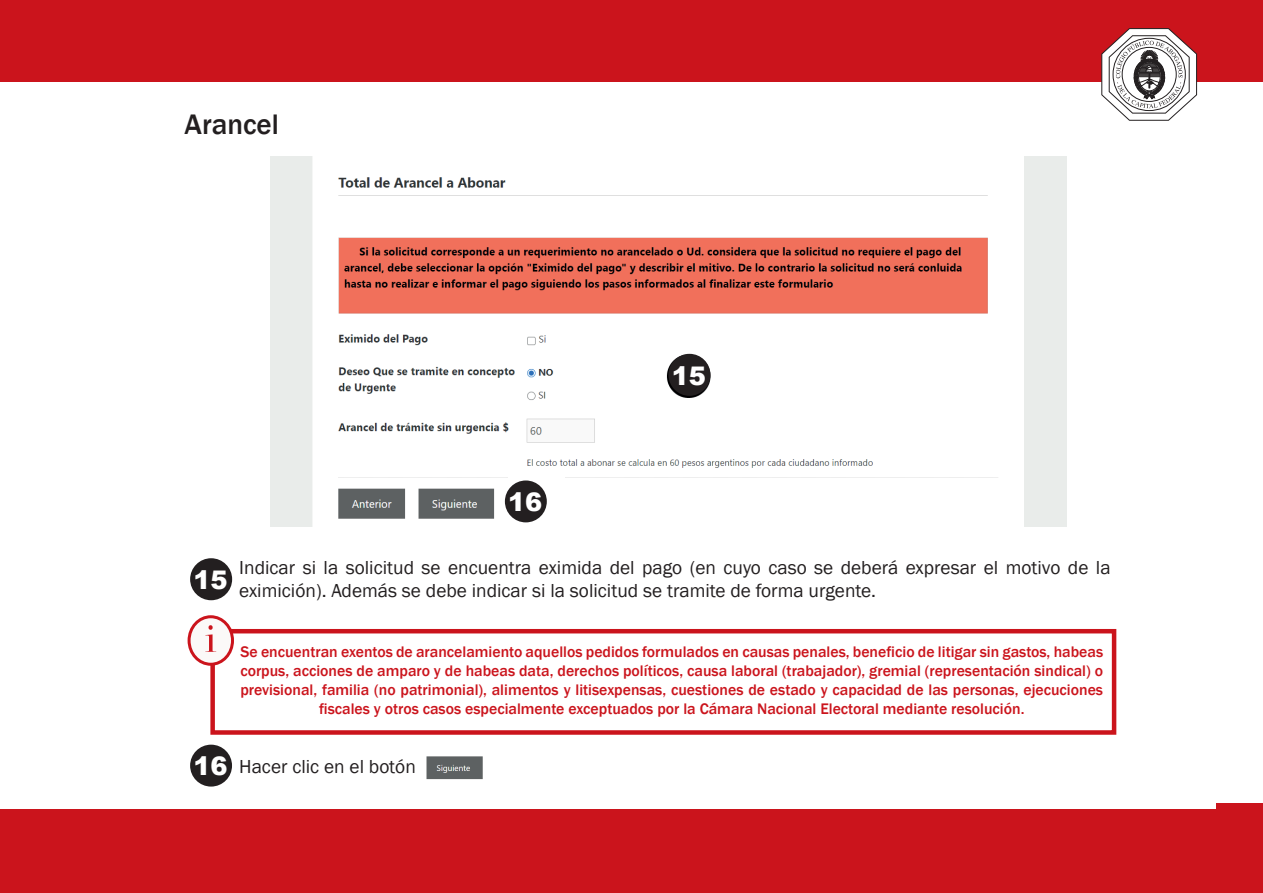
<style>
.page{position:relative;width:1263px;height:893px;background:#fff}
.page>*{position:absolute;margin:0;border:0;box-sizing:border-box;transform-origin:0 0}
.t1{font:500 28.95px "Franklin Gothic";color:#231f20}
.t2{font:900 25.65px "Arial";color:#fff}
.t3{font:19.35px/23.2px "Franklin Gothic";color:#231f20}
.t4{font:500 15.75px/18.9px "Franklin Gothic";color:#cb141c;text-align:center}
.s1{font-family:"Arial";font-weight:900;font-size:25.65px;color:#fff}
</style>
<div class="page">
<div style="left:0;top:0;width:1263px;height:81px;background:#cb141c"></div>
<svg style="left:1101px;top:28px;width:96px;height:93px"></svg>
<div style="left:0;top:809px;width:1263px;height:84px;background:#cb141c"></div>
<img style="left:271px;top:156px;width:795px;height:370px">
<div style="left:668px;top:354px;width:42px;height:42px;background:#231f20;border-radius:50%"></div>
<div style="left:508px;top:469px;width:57px;height:57px;background:#fff"></div>
<div style="left:505px;top:480px;width:42px;height:42px;background:#231f20;border-radius:50%"></div>
<div style="left:190px;top:558px;width:42px;height:42px;background:#231f20;border-radius:50%"></div>
<div style="left:190px;top:745px;width:42px;height:42px;background:#231f20;border-radius:50%"></div>
<img style="left:426px;top:756px;width:57px;height:24px">
<div style="left:1223px;top:1px;width:40px;height:81px;background:#cb141c"></div>
<div style="left:1216px;top:803px;width:47px;height:90px;background:#cb141c"></div>
<div style="left:210px;top:629px;width:906px;height:106px;border:4px solid #cb141c"></div>
<div style="left:189px;top:617px;width:43px;height:47px;background:#fbf9f8;border-radius:50%"></div>
<div style="left:188px;top:615px;width:46px;height:51px;border:3px solid #cb141c;border-radius:50%"></div>
<svg style="left:205px;top:625px;width:11px;height:27px"></svg>
<h1 class="t1" style="left:185px;top:106px;width:96px">Arancel</h1>
<h2 class="t2" style="left:508px;top:483px;width:36px">16</h2>
<h2 class="t2" style="left:672px;top:357px;width:36px">15</h2>
<p class="t3" style="left:193px;top:556px;width:919px;text-indent:46px">Indicar si la solicitud se encuentra eximida del pago (en cuyo caso se deberá expresar el motivo de la<br><sup>15</sup> eximición). Además se debe indicar si la solicitud se tramite de forma urgente.</p>
<p class="t4" style="left:240px;top:643px;width:864px">Se encuentran exentos de arancelamiento aquellos pedidos formulados en causas penales, beneficio de litigar sin gastos, habeas corpus, acciones de amparo y de habeas data, derechos políticos, causa laboral (trabajador), gremial (representación sindical) o previsional, familia (no patrimonial), alimentos y litisexpensas, cuestiones de estado y capacidad de las personas, ejecuciones fiscales y otros casos especialmente exceptuados por la Cámara Nacional Electoral mediante resolución.</p>
<p class="t3" style="left:193px;top:755px;width:224px"><span class="s1">16</span> Hacer clic en el botón</p>
</div>
